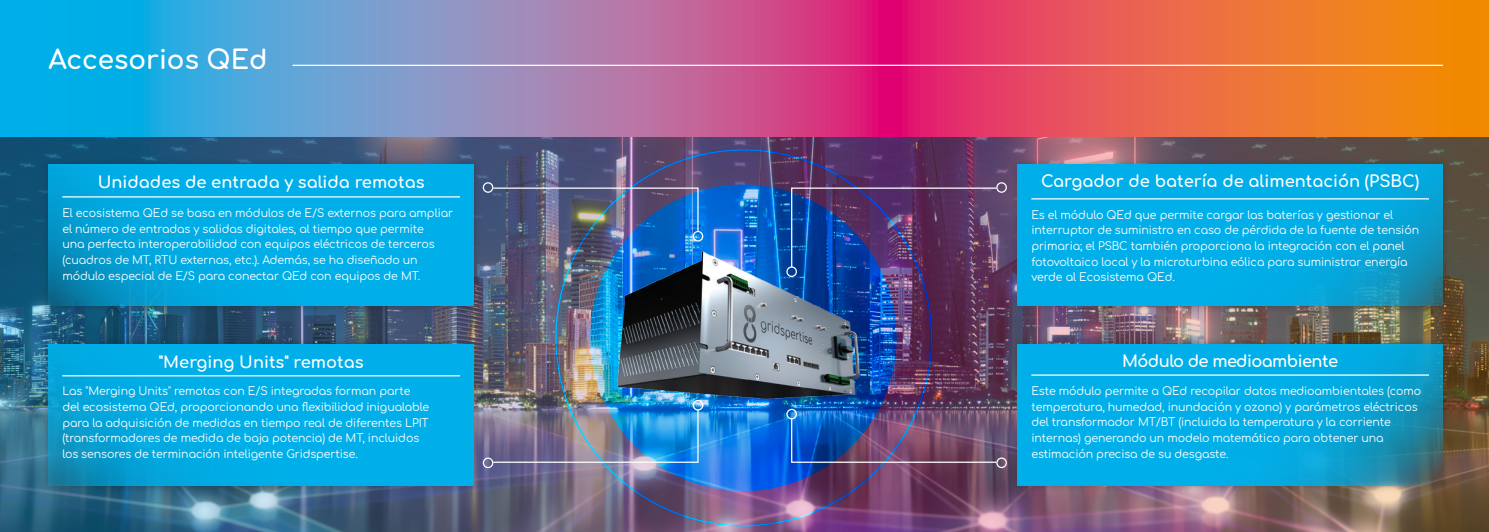
<style>
.page{position:relative;width:1489px;height:532px;background:#fff}
.page>*{position:absolute;margin:0;border:0;box-sizing:border-box;transform-origin:0 0}
.t1{font:26.25px "Comfortaa";color:#fff}
.t2{font:16.25px "Comfortaa";color:#fff}
.t3{font:16.25px "Comfortaa";letter-spacing:-.035em;color:#fff}
.t4{font:11.25px/15.6px "Comfortaa";letter-spacing:-.01em;color:#fff}
</style>
<div class="page">
<svg style="left:0;top:0;width:1488px;height:138px;background:#a8778a"></svg>
<img style="left:0;top:138px;width:1488px;height:393px">
<div style="left:42px;top:337px;width:438px;height:155px;background:#1d1d1b;opacity:.3"></div>
<div style="left:48px;top:344px;width:426px;height:141px;background:#00afe9"></div>
<hr style="left:62px;top:375px;width:398px;height:1px;background:#fff">
<div style="left:42px;top:157px;width:438px;height:156px;background:#1d1d1b;opacity:.3"></div>
<svg style="left:48px;top:164px;width:426px;height:142px;background:#01a9e1"></svg>
<hr style="left:62px;top:196px;width:398px;height:1px;background:#fff">
<div style="left:1010px;top:337px;width:439px;height:155px;background:#1d1d1b;opacity:.3"></div>
<svg style="left:1017px;top:344px;width:425px;height:141px;background:#06a8dd"></svg>
<hr style="left:1031px;top:374px;width:397px;height:1px;background:#fff">
<div style="left:1010px;top:157px;width:439px;height:156px;background:#1d1d1b;opacity:.3"></div>
<svg style="left:1017px;top:164px;width:425px;height:142px;background:#03abe2"></svg>
<hr style="left:1031px;top:198px;width:397px;height:1px;background:#fff">
<img style="left:590px;top:184px;width:306px;height:307px;border-radius:50%">
<hr style="left:292px;top:65px;width:1150px;height:1px;background:#fff">
<img style="left:492px;top:187px;width:207px;height:46px">
<div style="left:692px;top:231px;width:11px;height:10px;border:1px solid #fff;border-radius:50%"></div>
<div style="left:482px;top:182px;width:11px;height:11px;border:1px solid #fff;border-radius:50%"></div>
<img style="left:492px;top:408px;width:207px;height:55px">
<div style="left:482px;top:457px;width:11px;height:11px;border:1px solid #fff;border-radius:50%"></div>
<img style="left:790px;top:187px;width:207px;height:81px">
<div style="left:996px;top:182px;width:10px;height:11px;border:1px solid #fff;border-radius:50%"></div>
<svg style="left:790px;top:417px;width:207px;height:46px;background:#5e5383"></svg>
<div style="left:996px;top:457px;width:10px;height:11px;border:1px solid #fff;border-radius:50%"></div>
<img style="left:608px;top:240px;width:260px;height:187px">
<h1 class="t1" style="left:48px;top:36px;width:221px">Accesorios QEd</h1>
<h2 class="t2" style="left:98px;top:167px;width:328px">Unidades de entrada y salida remotas</h2>
<p class="t4" style="left:62px;top:204px;width:392px">El ecosistema QEd se basa en módulos de E/S externos para ampliar el número de entradas y salidas digitales, al tiempo que permite<br>una perfecta interoperabilidad con equipos eléctricos de terceros (cuadros de MT, RTU externas, etc.). Además, se ha diseñado un módulo especial de E/S para conectar QEd con equipos de MT.</p>
<h2 class="t2" style="left:159px;top:347px;width:206px">"Merging Units" remotas</h2>
<p class="t4" style="left:62px;top:382px;width:368px">Las "Merging Units" remotas con E/S integradas forman parte del ecosistema QEd, proporcionando una flexibilidad inigualable para la adquisición de medidas en tiempo real de diferentes LPIT (transformadores de medida de baja potencia) de MT, incluidos los sensores de terminación inteligente Gridspertise.</p>
<h2 class="t2" style="left:1041px;top:167px;width:379px">Cargador de batería de alimentación (PSBC)</h2>
<p class="t4" style="left:1031px;top:205px;width:389px">Es el módulo QEd que permite cargar las baterías y gestionar el interruptor de suministro en caso de pérdida de la fuente de tensión primaria; el PSBC también proporciona la integración con el panel fotovoltaico local y la microturbina eólica para suministrar energía verde al Ecosistema QEd.</p>
<h2 class="t3" style="left:1122px;top:346px;width:217px">Módulo de medioambiente</h2>
<p class="t4" style="left:1031px;top:381px;width:391px">Este módulo permite a QEd recopilar datos medioambientales (como temperatura, humedad, inundación y ozono) y parámetros eléctricos del transformador MT/BT (incluida la temperatura y la corriente internas) generando un modelo matemático para obtener una estimación precisa de su desgaste.</p>
</div>
